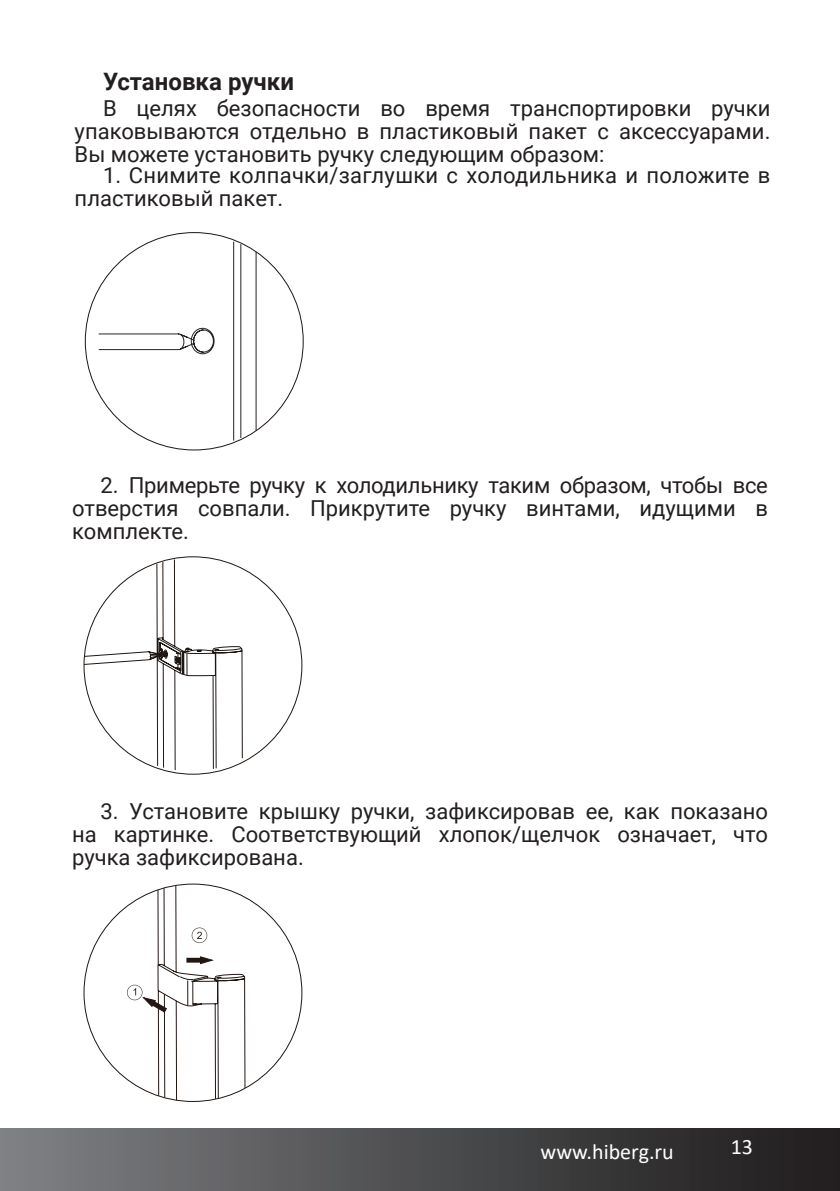
<style>
.page{position:relative;width:840px;height:1191px;background:#fff}
.page>*{position:absolute;margin:0;border:0;box-sizing:border-box;transform-origin:0 0}
.t1{font:700 24px "Roboto";color:#231f20}
.t2{font:22px/23px "Roboto";color:#231f20;text-align:justify}
.t3{font:22px "Calibri";color:#fff}
</style>
<div class="page">
<div style="left:0;top:1128px;width:839px;height:63px;background:linear-gradient(to right,#7e8184,#1e1b1c)"></div>
<svg style="left:98px;top:241px;width:158px;height:200px"></svg>
<svg style="left:83px;top:556px;width:219px;height:219px"></svg>
<svg style="left:149px;top:649px;width:68px;height:27px"></svg>
<svg style="left:127px;top:885px;width:118px;height:215px"></svg>
<p class="t1" style="left:103px;top:65px;width:192px">Установка ручки</p>
<p class="t2" style="left:75px;top:96px;width:697px;text-indent:28px">В целях безопасности во время транспортировки ручки упаковываются отдельно в пластиковый пакет с аксессуарами.<br>Вы можете установить ручку следующим образом:</p>
<p class="t2" style="left:75px;top:163px;width:697px;text-indent:28px">1. Снимите колпачки/заглушки с холодильника и положите в пластиковый пакет.</p>
<p class="t2" style="left:72px;top:473px;width:697px;text-indent:28px">2. Примерьте ручку к холодильнику таким образом, чтобы все отверстия совпали. Прикрутите ручку винтами, идущими в комплекте.</p>
<p class="t2" style="left:72px;top:799px;width:697px;text-indent:28px">3. Установите крышку ручки, зафиксировав ее, как показано на картинке. Соответствующий хлопок/щелчок означает, что ручка зафиксирована.</p>
<p class="t3" style="left:540px;top:1136px;width:135px">www.hiberg.ru</p>
<p class="t3" style="left:730px;top:1131px;width:24px">13</p>
</div>
